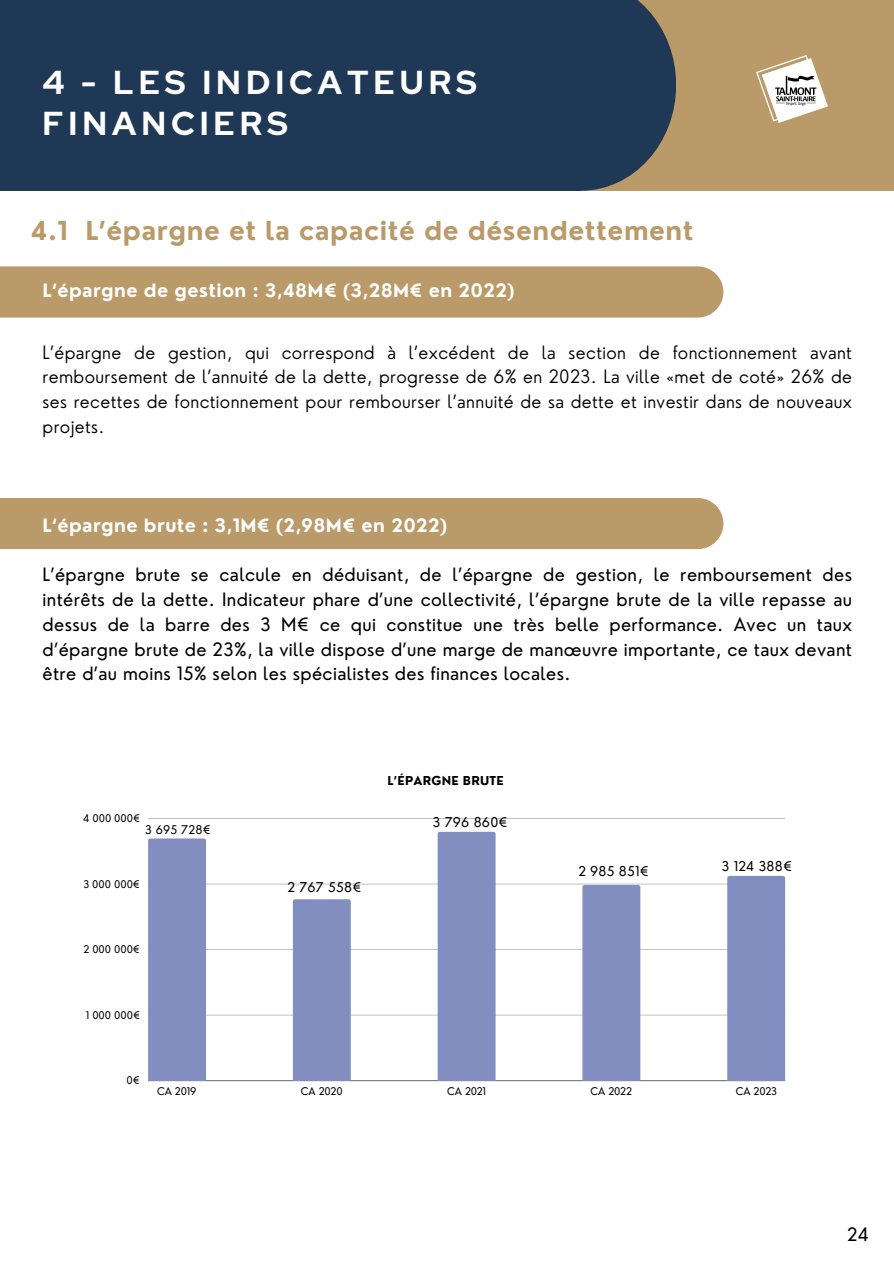
<style>
.page{position:relative;width:894px;height:1264px;background:#fff}
.page>*{position:absolute;margin:0;border:0;box-sizing:border-box;transform-origin:0 0}
.t1{font:700 33px/40.5px "Red Hat Display";letter-spacing:.15em;color:#fff}
.t2{font:700 25.5px "Nourd";letter-spacing:.02em;color:#ba9a69}
.t3{font:18px/24.8px "Nourd";letter-spacing:.02em;color:#000;text-align:justify}
.t4{font:300 18px/24.8px "Nourd";letter-spacing:.02em;color:#000;text-align:justify}
.t5{font:700 18px "Nourd";letter-spacing:.02em;color:#fff}
.t6{font:13.2px "Nourd";letter-spacing:.02em;color:#000}
.t7{font:700 12px "Nourd";letter-spacing:.02em;color:#000}
.t8{font:11.7px "Nourd";letter-spacing:.02em;color:#000}
.t9{font:10.35px "Nourd";color:#000}
</style>
<div class="page">
<div style="left:580px;top:0;width:313px;height:191px;background:#ba9a69"></div>
<svg style="left:580px;top:0;width:96px;height:191px"></svg>
<div style="left:0;top:0;width:580px;height:191px;background:#1e3856"></div>
<img style="left:756px;top:55px;width:71px;height:68px">
<div style="left:0;top:266px;width:723px;height:51px;background:#ba9a69"></div>
<div style="left:0;top:498px;width:723px;height:51px;background:#ba9a69"></div>
<hr style="left:148px;top:1014px;width:636px;height:1px;background:#000">
<hr style="left:148px;top:949px;width:636px;height:1px;background:#000">
<hr style="left:148px;top:883px;width:636px;height:1px;background:#000">
<hr style="left:148px;top:818px;width:636px;height:1px;background:#000">
<hr style="left:148px;top:1080px;width:636px;height:1px;background:#000">
<div style="left:148px;top:838px;width:58px;height:242px;background:#828ebf"></div>
<div style="left:293px;top:899px;width:58px;height:181px;background:#828ebf"></div>
<div style="left:437px;top:831px;width:58px;height:249px;background:#828ebf"></div>
<div style="left:582px;top:885px;width:58px;height:195px;background:#828ebf"></div>
<div style="left:727px;top:875px;width:57px;height:205px;background:#828ebf"></div>
<h1 class="t1" style="left:43px;top:62px;width:436px">4 - LES INDICATEURS<br>FINANCIERS</h1>
<h2 class="t2" style="left:31px;top:214px;width:664px">4.1 L’épargne et la capacité de désendettement</h2>
<h3 class="t5" style="left:43px;top:279px;width:473px">L‘épargne de gestion : 3,48M€ (3,28M€ en 2022)</h3>
<h4 class="t4" style="left:43px;top:339px;width:810px">L’épargne de gestion, qui correspond à l’excédent de la section de fonctionnement avant remboursement de l’annuité de la dette, progresse de 6% en 2023. La ville «met de coté» 26% de ses recettes de fonctionnement pour rembourser l’annuité de sa dette et investir dans de nouveaux projets.</h4>
<h3 class="t5" style="left:43px;top:514px;width:406px">L‘épargne brute : 3,1M€ (2,98M€ en 2022)</h3>
<h4 class="t3" style="left:43px;top:562px;width:810px">L’épargne brute se calcule en déduisant, de l’épargne de gestion, le remboursement des intérêts de la dette. Indicateur phare d’une collectivité, l’épargne brute de la ville repasse au dessus de la barre des 3 M€ ce qui constitue une très belle performance. Avec un taux d’épargne brute de 23%, la ville dispose d’une marge de manœuvre importante, ce taux devant être d’au moins 15% selon les spécialistes des finances locales.</h4>
<p class="t9" style="left:83px;top:812px;width:58px">4 000 000€</p>
<p class="t8" style="left:145px;top:822px;width:67px">3 695 728€</p>
<p class="t9" style="left:83px;top:877px;width:58px">3 000 000€</p>
<p class="t9" style="left:83px;top:943px;width:58px">2 000 000€</p>
<p class="t9" style="left:86px;top:1008px;width:56px">1 000 000€</p>
<p class="t9" style="left:127px;top:1074px;width:15px">0€</p>
<h6 class="t6" style="left:287px;top:878px;width:76px">2 767 558€</h6>
<h5 class="t7" style="left:387px;top:772px;width:118px">L’ÉPARGNE BRUTE</h5>
<h6 class="t6" style="left:433px;top:813px;width:76px">3 796 860€</h6>
<h6 class="t6" style="left:578px;top:862px;width:72px">2 985 851€</h6>
<h6 class="t6" style="left:721px;top:857px;width:72px">3 124 388€</h6>
<p class="t9" style="left:157px;top:1084px;width:41px">CA 2019</p>
<p class="t9" style="left:301px;top:1084px;width:43px">CA 2020</p>
<p class="t9" style="left:447px;top:1084px;width:40px">CA 2021</p>
<p class="t9" style="left:590px;top:1084px;width:43px">CA 2022</p>
<p class="t9" style="left:735px;top:1084px;width:43px">CA 2023</p>
<p class="t3" style="left:846px;top:1222px;width:23px">24</p>
</div>
